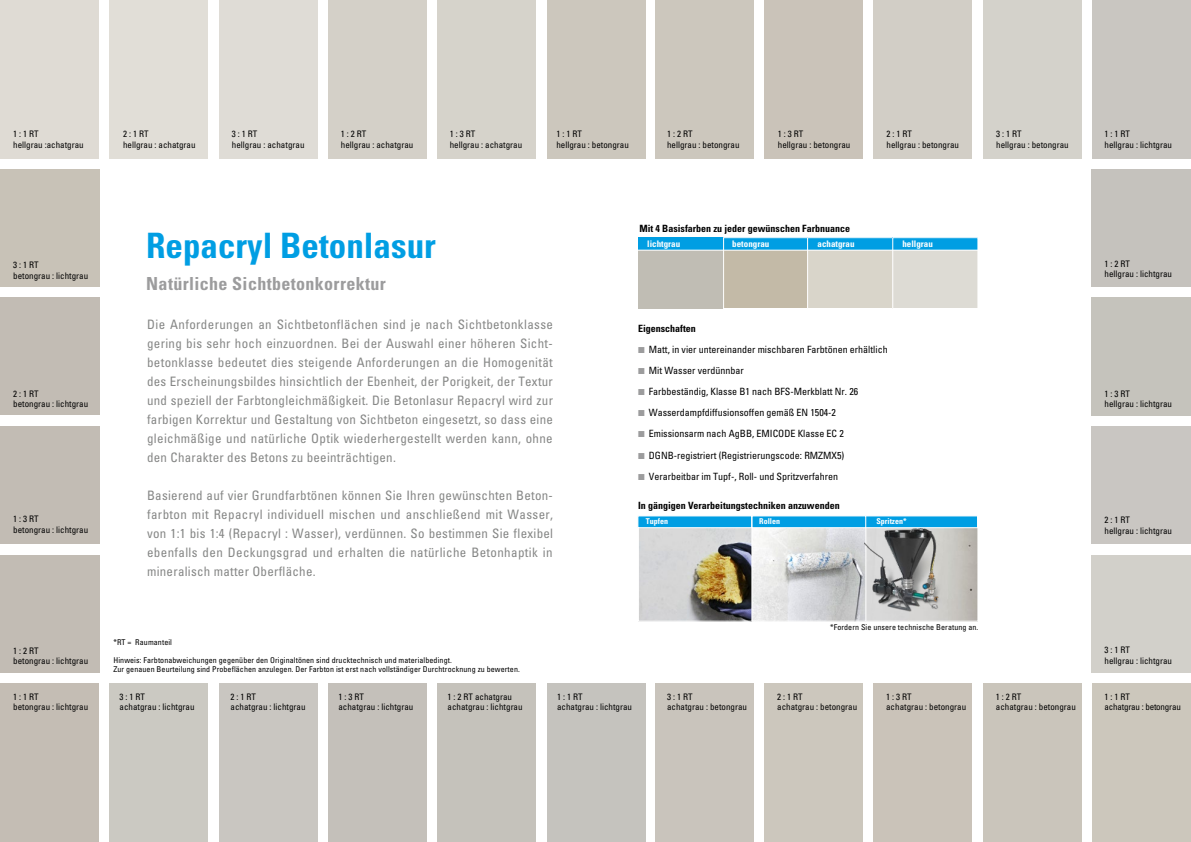
<style>
.page{position:relative;width:1191px;height:842px;background:#fff}
.page>*{position:absolute;margin:0;border:0;box-sizing:border-box;transform-origin:0 0}
.t1{font:700 condensed 35px "Univers LT Pro";color:#009ee3}
.t2{font:700 condensed 18px "Univers LT Pro";letter-spacing:.02em;color:#9c9c9d}
.t3{font:condensed 13px/19px "Univers LT Pro";letter-spacing:.02em;color:#868786;text-align:justify}
.t4{font:condensed 10px/21.1px "Univers LT Pro";color:#000}
.t5{font:700 condensed 10px "Univers LT Pro";color:#000}
.t6{font:condensed 9px/10.4px "Univers LT Pro";color:#000}
.t7{font:700 condensed 9px "Univers LT Pro";color:#fff}
.t8{font:condensed 9px/10.4px "Univers LT Pro";letter-spacing:-.02em;color:#000}
.t9{font:condensed 8px/9px "Univers LT Pro";letter-spacing:.01em;color:#000}
.t10{font:700 condensed 8px "Univers LT Pro";color:#fff}
.s1{font-weight:700}
.s2{color:#9c9c9d}
</style>
<div class="page">
<div style="left:764px;top:0;width:99px;height:159px;background:#cac3b9"></div>
<div style="left:983px;top:0;width:98px;height:159px;background:#d4d2cb"></div>
<div style="left:1092px;top:0;width:99px;height:159px;background:#c9c6c1"></div>
<div style="left:655px;top:0;width:98px;height:159px;background:#ccc7bd"></div>
<div style="left:873px;top:0;width:99px;height:159px;background:#d2cec6"></div>
<div style="left:328px;top:0;width:99px;height:159px;background:#d4d0c8"></div>
<div style="left:109px;top:0;width:99px;height:159px;background:#e1ded7"></div>
<div style="left:547px;top:0;width:98px;height:159px;background:#ccc7bd"></div>
<div style="left:219px;top:0;width:98px;height:159px;background:#dfdcd6"></div>
<div style="left:0;top:0;width:99px;height:159px;background:#dfdbd4"></div>
<div style="left:437px;top:0;width:99px;height:159px;background:#d6d3cb"></div>
<div style="left:764px;top:683px;width:99px;height:159px;background:#ccc7bd"></div>
<div style="left:983px;top:683px;width:98px;height:159px;background:#cac5bb"></div>
<div style="left:1092px;top:683px;width:99px;height:159px;background:#ccc7bc"></div>
<div style="left:655px;top:683px;width:98px;height:159px;background:#c9c4bc"></div>
<div style="left:873px;top:683px;width:99px;height:159px;background:#cac3b9"></div>
<div style="left:328px;top:683px;width:99px;height:159px;background:#c4c0ba"></div>
<div style="left:109px;top:683px;width:99px;height:159px;background:#cbc9c2"></div>
<div style="left:547px;top:683px;width:98px;height:159px;background:#c5c3be"></div>
<div style="left:219px;top:683px;width:98px;height:159px;background:#c9c6c1"></div>
<div style="left:0;top:683px;width:99px;height:159px;background:#c4bdb4"></div>
<div style="left:437px;top:683px;width:99px;height:159px;background:#c5c2bb"></div>
<div style="left:1091px;top:169px;width:100px;height:118px;background:#c5c2bd"></div>
<div style="left:1091px;top:297px;width:100px;height:118px;background:#c5c3bc"></div>
<div style="left:1091px;top:426px;width:100px;height:118px;background:#c9c6c2"></div>
<div style="left:1091px;top:555px;width:100px;height:117px;background:#d2d0ca"></div>
<div style="left:0;top:169px;width:99px;height:118px;background:#c8c2b7"></div>
<div style="left:0;top:426px;width:99px;height:118px;background:#c2bcb4"></div>
<div style="left:0;top:297px;width:99px;height:117px;background:#c2bcb4"></div>
<div style="left:0;top:555px;width:99px;height:117px;background:#c2bcb4"></div>
<img style="left:866px;top:528px;width:110px;height:92px">
<div style="left:863px;top:521px;width:115px;height:101px;border:1px solid #fff"></div>
<img style="left:640px;top:528px;width:110px;height:92px">
<div style="left:638px;top:521px;width:114px;height:101px;border:1px solid #fff"></div>
<svg style="left:753px;top:528px;width:111px;height:92px;background:#d5d6d7"></svg>
<div style="left:751px;top:521px;width:115px;height:101px;border:1px solid #fff"></div>
<img style="left:864px;top:529px;width:85px;height:86px">
<div style="left:864px;top:515px;width:114px;height:13px;background:#009ee3;border:1px solid #fff"></div>
<div style="left:751px;top:515px;width:115px;height:13px;background:#009ee3;border:1px solid #fff"></div>
<div style="left:637px;top:515px;width:115px;height:13px;background:#009ee3;border:1px solid #fff"></div>
<div style="left:638px;top:238px;width:85px;height:70px;background:#c0bdb4"></div>
<div style="left:723px;top:238px;width:85px;height:70px;background:#c3baa7"></div>
<div style="left:723px;top:237px;width:86px;height:72px;border:1px solid #fff"></div>
<div style="left:807px;top:238px;width:85px;height:70px;background:#d9d5ca"></div>
<div style="left:807px;top:237px;width:86px;height:72px;border:1px solid #fff"></div>
<div style="left:892px;top:238px;width:86px;height:70px;background:#dddbd4"></div>
<svg style="left:638px;top:238px;width:338px;height:13px;background:#1ca7e4"></svg>
<div style="left:892px;top:237px;width:86px;height:72px;border:1px solid #fff"></div>
<p class="t6" style="left:13px;top:129px;width:72px">1 : 1 RT<br>hellgrau :achatgrau</p>
<p class="t6" style="left:123px;top:129px;width:74px">2 : 1 RT<br>hellgrau : achatgrau</p>
<p class="t6" style="left:232px;top:129px;width:74px">3 : 1 RT<br>hellgrau : achatgrau</p>
<p class="t6" style="left:341px;top:129px;width:74px">1 : 2 RT<br>hellgrau : achatgrau</p>
<p class="t6" style="left:450px;top:129px;width:74px">1 : 3 RT<br>hellgrau : achatgrau</p>
<p class="t6" style="left:556px;top:129px;width:74px">1 : 1 RT<br>hellgrau : betongrau</p>
<p class="t6" style="left:667px;top:129px;width:74px">1 : 2 RT<br>hellgrau : betongrau</p>
<p class="t6" style="left:778px;top:129px;width:74px">1 : 3 RT<br>hellgrau : betongrau</p>
<p class="t6" style="left:886px;top:129px;width:74px">2 : 1 RT<br>hellgrau : betongrau</p>
<p class="t6" style="left:996px;top:129px;width:74px">3 : 1 RT<br>hellgrau : betongrau</p>
<p class="t6" style="left:1104px;top:129px;width:69px">1 : 1 RT<br>hellgrau : lichtgrau</p>
<p class="t6" style="left:13px;top:260px;width:76px">3 : 1 RT<br>betongrau : lichtgrau</p>
<h1 class="t1" style="left:146px;top:224px;width:291px">Repacryl Betonlasur</h1>
<h2 class="t2" style="left:146px;top:273px;width:241px">Natürliche Sichtbetonkorrektur</h2>
<p class="t5" style="left:639px;top:222px;width:212px">Mit 4 Basisfarben zu jeder gewünschen Farbnuance</p>
<p class="t7" style="left:647px;top:238px;width:35px">lichtgrau</p>
<p class="t7" style="left:732px;top:238px;width:38px">betongrau</p>
<p class="t7" style="left:817px;top:238px;width:38px">achatgrau</p>
<p class="t7" style="left:902px;top:238px;width:32px">hellgrau</p>
<p class="t6" style="left:1104px;top:258px;width:69px">1 : 2 RT<br>hellgrau : lichtgrau</p>
<p class="t6" style="left:13px;top:388px;width:76px">2 : 1 RT<br>betongrau : lichtgrau</p>
<p class="t6" style="left:13px;top:514px;width:76px">1 : 3 RT<br>betongrau : lichtgrau</p>
<p class="t3" style="left:147px;top:315px;width:407px">Die Anforderungen an Sichtbetonflächen sind je nach Sichtbetonklasse gering bis sehr hoch einzuordnen. Bei der Auswahl einer höheren Sicht&shy;betonklasse bedeutet dies steigende Anforderungen an die Homogenität des Erscheinungsbildes hinsichtlich der Ebenheit, der Porigkeit, der Textur und speziell der Farbtongleichmäßigkeit. Die Betonlasur Repacryl wird zur farbigen Korrektur und Gestaltung von Sichtbeton eingesetzt, so dass eine gleichmäßige und natürliche Optik wiederhergestellt werden kann, ohne den Charakter des Betons zu beeinträchtigen.</p>
<p class="t3" style="left:147px;top:486px;width:407px">Basierend auf vier Grundfarbtönen können Sie Ihren gewünschten Beton&shy;farbton mit Repacryl individuell mischen und anschließend mit Wasser, von 1:1 bis 1:4 (Repacryl : Wasser), verdünnen. So bestimmen Sie flexibel ebenfalls den Deckungsgrad und erhalten die natürliche Betonhaptik in mineralisch matter Oberfläche.</p>
<p class="t4" style="left:638px;top:317px;width:251px"><span class="s1">Eigenschaften<br></span><span class="s2">◾</span> Matt, in vier untereinander mischbaren Farbtönen erhältlich <span class="s2">◾</span> Mit Wasser verdünnbar<br><span class="s2">◾</span> Farbbeständig, Klasse B1 nach BFS-Merkblatt Nr. 26<br><span class="s2">◾</span> Wasserdampfdiffusionsoffen gemäß EN 1504-2<br><span class="s2">◾</span> Emissionsarm nach AgBB, EMICODE Klasse EC 2<br><span class="s2">◾</span> DGNB-registriert (Registrierungscode: RMZMX5)<br><span class="s2">◾</span> Verarbeitbar im Tupf-, Roll- und Spritzverfahren</p>
<p class="t5" style="left:638px;top:499px;width:203px">In gängigen Verarbeitungstechniken anzuwenden</p>
<p class="t10" style="left:646px;top:516px;width:24px">Tupfen</p>
<p class="t10" style="left:759px;top:516px;width:22px">Rollen</p>
<p class="t10" style="left:876px;top:516px;width:32px">Spritzen*</p>
<p class="t6" style="left:1104px;top:388px;width:69px">1 : 3 RT<br>hellgrau : lichtgrau</p>
<p class="t6" style="left:1104px;top:515px;width:69px">2 : 1 RT<br>hellgrau : lichtgrau</p>
<p class="t9" style="left:830px;top:623px;width:150px">*Fordern Sie unsere technische Beratung an.</p>
<p class="t9" style="left:113px;top:637px;width:60px">*RT = Raumanteil</p>
<p class="t9" style="left:113px;top:655px;width:408px">Hinweis: Farbtonabweichungen gegenüber den Originaltönen sind drucktechnisch und materialbedingt.<br>Zur genauen Beurteilung sind Probeflächen anzulegen. Der Farbton ist erst nach vollständiger Durchtrocknung zu bewerten.</p>
<p class="t6" style="left:13px;top:645px;width:76px">1 : 2 RT<br>betongrau : lichtgrau</p>
<p class="t6" style="left:1104px;top:645px;width:69px">3 : 1 RT<br>hellgrau : lichtgrau</p>
<p class="t6" style="left:13px;top:691px;width:76px">1 : 1 RT<br>betongrau : lichtgrau</p>
<p class="t6" style="left:120px;top:691px;width:76px">3 : 1 RT<br>achatgrau : lichtgrau</p>
<p class="t6" style="left:230px;top:691px;width:76px">2 : 1 RT<br>achatgrau : lichtgrau</p>
<p class="t6" style="left:338px;top:691px;width:76px">1 : 3 RT<br>achatgrau : lichtgrau</p>
<p class="t6" style="left:447px;top:691px;width:76px">1 : 2 RT achatgrau achatgrau : lichtgrau</p>
<p class="t6" style="left:557px;top:691px;width:76px">1 : 1 RT<br>achatgrau : lichtgrau</p>
<p class="t6" style="left:667px;top:691px;width:81px">3 : 1 RT<br>achatgrau : betongrau</p>
<p class="t6" style="left:777px;top:691px;width:81px">2 : 1 RT<br>achatgrau : betongrau</p>
<p class="t6" style="left:886px;top:691px;width:81px">1 : 3 RT<br>achatgrau : betongrau</p>
<p class="t6" style="left:995px;top:691px;width:81px">1 : 2 RT<br>achatgrau : betongrau</p>
<p class="t8" style="left:1104px;top:691px;width:78px">1 : 1 RT<br>achatgrau : betongrau</p>
</div>
